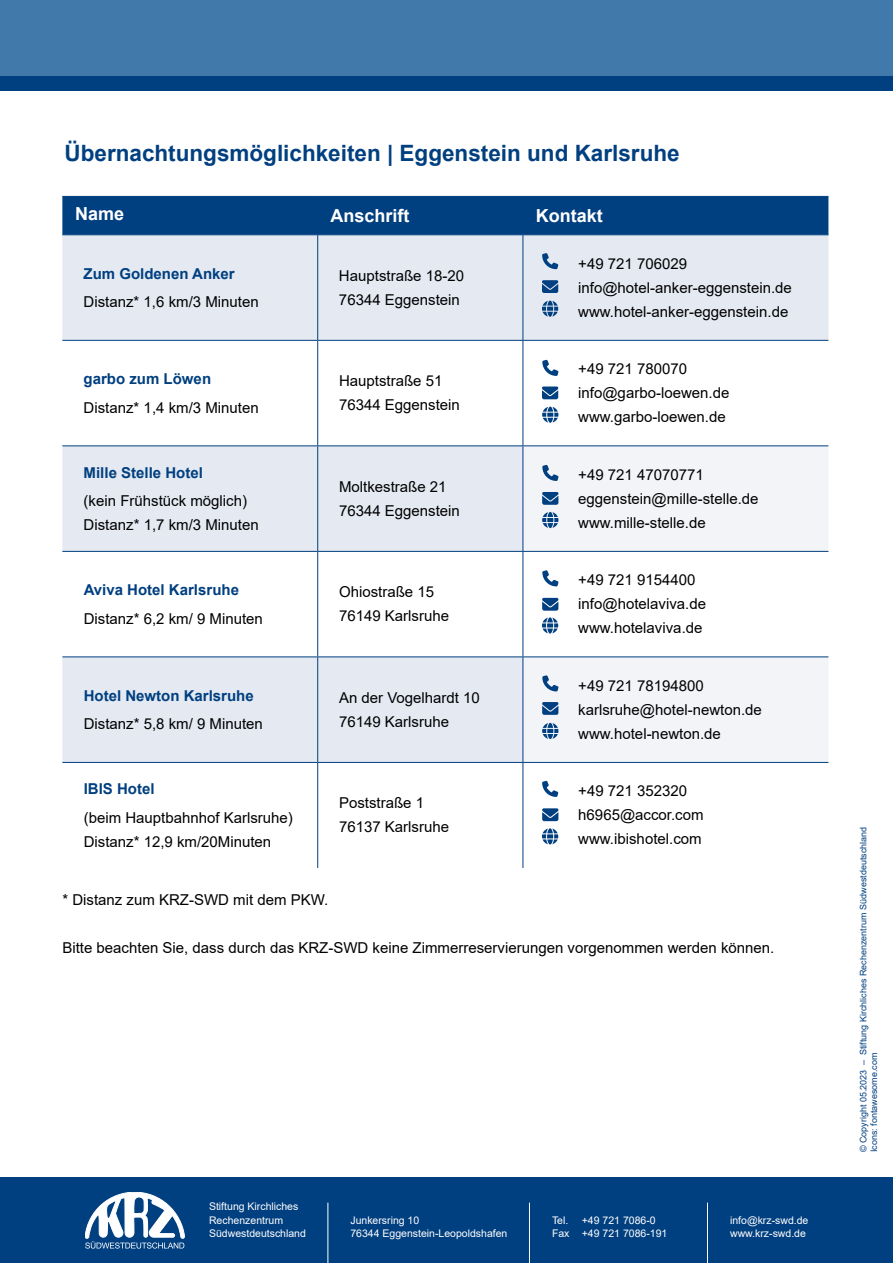
<style>
.page{position:relative;width:893px;height:1263px;background:#fff}
.page>*{position:absolute;margin:0;border:0;box-sizing:border-box;transform-origin:0 0}
.t1{font:700 22.5px "Arial";color:#003f80}
.t2{font:700 18px "Arial";color:#fff}
.t3{font:15px/24px "Arial";color:#000}
.t4{font:700 15px "Arial";color:#003f80}
.t5{font:10.5px/13.5px "Arial";color:#fff}
.t6{font:9px/10.8px "Arial";color:#003f80}
</style>
<div class="page">
<div style="left:62px;top:197px;width:766px;height:37px;background:#003f80"></div>
<div style="left:62px;top:235px;width:766px;height:105px;background:#e4e9f2"></div>
<svg style="left:62px;top:446px;width:461px;height:316px;fill:#e4e9f2"></svg>
<svg style="left:524px;top:446px;width:304px;height:316px;fill:#f2f4f8"></svg>
<hr style="left:317px;top:341px;width:1px;height:104px;background:#003f80">
<hr style="left:523px;top:341px;width:1px;height:104px;background:#003f80">
<hr style="left:62px;top:445px;width:256px;height:1px;background:#003f80">
<hr style="left:318px;top:445px;width:205px;height:1px;background:#003f80">
<hr style="left:317px;top:446px;width:1px;height:105px;background:#003f80">
<hr style="left:523px;top:445px;width:305px;height:1px;background:#003f80">
<hr style="left:523px;top:446px;width:1px;height:105px;background:#003f80">
<hr style="left:62px;top:551px;width:256px;height:1px;background:#003f80">
<hr style="left:318px;top:551px;width:205px;height:1px;background:#003f80">
<hr style="left:317px;top:552px;width:1px;height:104px;background:#003f80">
<hr style="left:523px;top:551px;width:305px;height:1px;background:#003f80">
<hr style="left:523px;top:552px;width:1px;height:104px;background:#003f80">
<hr style="left:62px;top:656px;width:256px;height:1px;background:#003f80">
<hr style="left:318px;top:656px;width:205px;height:1px;background:#003f80">
<hr style="left:317px;top:657px;width:1px;height:105px;background:#003f80">
<hr style="left:523px;top:656px;width:305px;height:1px;background:#003f80">
<hr style="left:523px;top:657px;width:1px;height:105px;background:#003f80">
<hr style="left:62px;top:762px;width:256px;height:1px;background:#003f80">
<hr style="left:318px;top:762px;width:205px;height:1px;background:#003f80">
<hr style="left:317px;top:763px;width:1px;height:105px;background:#003f80">
<hr style="left:523px;top:762px;width:305px;height:1px;background:#003f80">
<hr style="left:523px;top:763px;width:1px;height:105px;background:#003f80">
<hr style="left:62px;top:196px;width:256px;height:1px;background:#003f80">
<hr style="left:318px;top:196px;width:205px;height:1px;background:#003f80">
<hr style="left:317px;top:197px;width:1px;height:37px;background:#003f80">
<hr style="left:523px;top:196px;width:305px;height:1px;background:#003f80">
<hr style="left:523px;top:197px;width:1px;height:37px;background:#003f80">
<hr style="left:62px;top:234px;width:256px;height:1px;background:#003f80">
<hr style="left:318px;top:234px;width:205px;height:1px;background:#003f80">
<hr style="left:317px;top:235px;width:1px;height:105px;background:#003f80">
<hr style="left:523px;top:234px;width:305px;height:1px;background:#003f80">
<hr style="left:523px;top:235px;width:1px;height:105px;background:#003f80">
<hr style="left:62px;top:340px;width:256px;height:1px;background:#003f80">
<hr style="left:318px;top:340px;width:205px;height:1px;background:#003f80">
<hr style="left:523px;top:340px;width:305px;height:1px;background:#003f80">
<svg style="left:542px;top:360px;width:17px;height:16px"></svg>
<svg style="left:542px;top:386px;width:16px;height:13px"></svg>
<svg style="left:542px;top:407px;width:16px;height:16px"></svg>
<svg style="left:542px;top:465px;width:17px;height:16px"></svg>
<svg style="left:542px;top:492px;width:16px;height:13px"></svg>
<svg style="left:542px;top:512px;width:16px;height:16px"></svg>
<svg style="left:542px;top:570px;width:17px;height:16px"></svg>
<svg style="left:542px;top:598px;width:16px;height:13px"></svg>
<svg style="left:542px;top:617px;width:16px;height:17px"></svg>
<svg style="left:542px;top:675px;width:17px;height:16px"></svg>
<svg style="left:542px;top:702px;width:16px;height:13px"></svg>
<svg style="left:542px;top:723px;width:16px;height:16px"></svg>
<svg style="left:542px;top:781px;width:16px;height:16px"></svg>
<svg style="left:542px;top:808px;width:16px;height:13px"></svg>
<svg style="left:542px;top:828px;width:16px;height:16px"></svg>
<svg style="left:542px;top:253px;width:16px;height:16px"></svg>
<svg style="left:542px;top:280px;width:16px;height:13px"></svg>
<svg style="left:542px;top:301px;width:16px;height:16px"></svg>
<div style="left:0;top:1178px;width:893px;height:85px;background:#003f80"></div>
<hr style="left:328px;top:1202px;width:1px;height:61px;background:#fff">
<hr style="left:529px;top:1202px;width:1px;height:61px;background:#fff">
<hr style="left:707px;top:1202px;width:1px;height:61px;background:#fff">
<svg style="left:85px;top:1192px;width:100px;height:56px"></svg>
<div style="left:0;top:0;width:893px;height:87px;background:#4179aa"></div>
<div style="left:0;top:77px;width:893px;height:14px;background:#003f80"></div>
<h1 class="t1" style="left:64px;top:137px;width:617px">Übernachtungsmöglichkeiten | Eggenstein und Karlsruhe</h1>
<p class="t2" style="left:75px;top:201px;width:51px">Name</p>
<p class="t2" style="left:330px;top:203px;width:81px">Anschrift</p>
<p class="t2" style="left:536px;top:203px;width:68px">Kontakt</p>
<p class="t4" style="left:84px;top:263px;width:153px">Zum Goldenen Anker</p>
<p class="t3" style="left:84px;top:290px;width:177px">Distanz* 1,6 km/3 Minuten</p>
<p class="t4" style="left:84px;top:368px;width:129px">garbo zum Löwen</p>
<p class="t3" style="left:84px;top:395px;width:177px">Distanz* 1,4 km/3 Minuten</p>
<p class="t4" style="left:84px;top:462px;width:121px">Mille Stelle Hotel</p>
<p class="t3" style="left:84px;top:489px;width:177px">(kein Frühstück möglich)<br>Distanz* 1,7 km/3 Minuten</p>
<p class="t4" style="left:84px;top:579px;width:157px">Aviva Hotel Karlsruhe</p>
<p class="t3" style="left:84px;top:606px;width:181px">Distanz* 6,2 km/ 9 Minuten</p>
<p class="t4" style="left:84px;top:685px;width:172px">Hotel Newton Karlsruhe</p>
<p class="t3" style="left:84px;top:712px;width:181px">Distanz* 5,8 km/ 9 Minuten</p>
<p class="t4" style="left:84px;top:778px;width:72px">IBIS Hotel</p>
<p class="t3" style="left:84px;top:805px;width:211px">(beim Hauptbahnhof Karlsruhe)<br>Distanz* 12,9 km/20Minuten</p>
<p class="t3" style="left:339px;top:264px;width:127px">Hauptstraße 18-20<br>76344 Eggenstein</p>
<p class="t3" style="left:578px;top:252px;width:215px">+49 721 706029 info@hotel-anker-eggenstein.de www.hotel-anker-eggenstein.de</p>
<p class="t3" style="left:339px;top:369px;width:122px">Hauptstraße 51<br>76344 Eggenstein</p>
<p class="t3" style="left:578px;top:357px;width:153px">+49 721 780070 info@garbo-loewen.de www.garbo-loewen.de</p>
<p class="t3" style="left:339px;top:475px;width:122px">Moltkestraße 21<br>76344 Eggenstein</p>
<p class="t3" style="left:578px;top:463px;width:182px">+49 721 47070771 eggenstein@mille-stelle.de www.mille-stelle.de</p>
<p class="t3" style="left:339px;top:580px;width:112px">Ohiostraße 15<br>76149 Karlsruhe</p>
<p class="t3" style="left:578px;top:568px;width:129px">+49 721 9154400 info@hotelaviva.de www.hotelaviva.de</p>
<p class="t3" style="left:339px;top:686px;width:142px">An der Vogelhardt 10<br>76149 Karlsruhe</p>
<p class="t3" style="left:578px;top:674px;width:185px">+49 721 78194800 karlsruhe@hotel-newton.de www.hotel-newton.de</p>
<p class="t3" style="left:339px;top:791px;width:112px">Poststraße 1<br>76137 Karlsruhe</p>
<p class="t3" style="left:578px;top:779px;width:127px">+49 721 352320 h6965@accor.com www.ibishotel.com</p>
<p class="t3" style="left:62px;top:887px;width:267px">* Distanz zum KRZ-SWD mit dem PKW.</p>
<p class="t3" style="left:62px;top:935px;width:713px">Bitte beachten Sie, dass durch das KRZ-SWD keine Zimmerreservierungen vorgenommen werden können.</p>
<p class="t5" style="left:209px;top:1200px;width:98px">Stiftung Kirchliches<br>Rechenzentrum<br>Südwestdeutschland</p>
<p class="t5" style="left:552px;top:1213px;width:117px;text-indent:30px">+49 721 7086-0<br>Fax +49 721 7086-191</p>
<p class="t5" style="left:730px;top:1213px;width:80px">info@krz-swd.de www.krz-swd.de</p>
<p class="t5" style="left:350px;top:1213px;width:159px">Junkersring 10<br>76344 Eggenstein-Leopoldshafen</p>
<p class="t5" style="left:552px;top:1213px;width:18px">Tel.</p>
<p class="t6" style="left:858px;top:1152px;width:327px;rotate:-90deg">© Copyright 05.2023 – Stiftung Kirchliches Rechenzentrum Südwestdeutschland<br>Icons: fontawesome.com</p>
</div>
